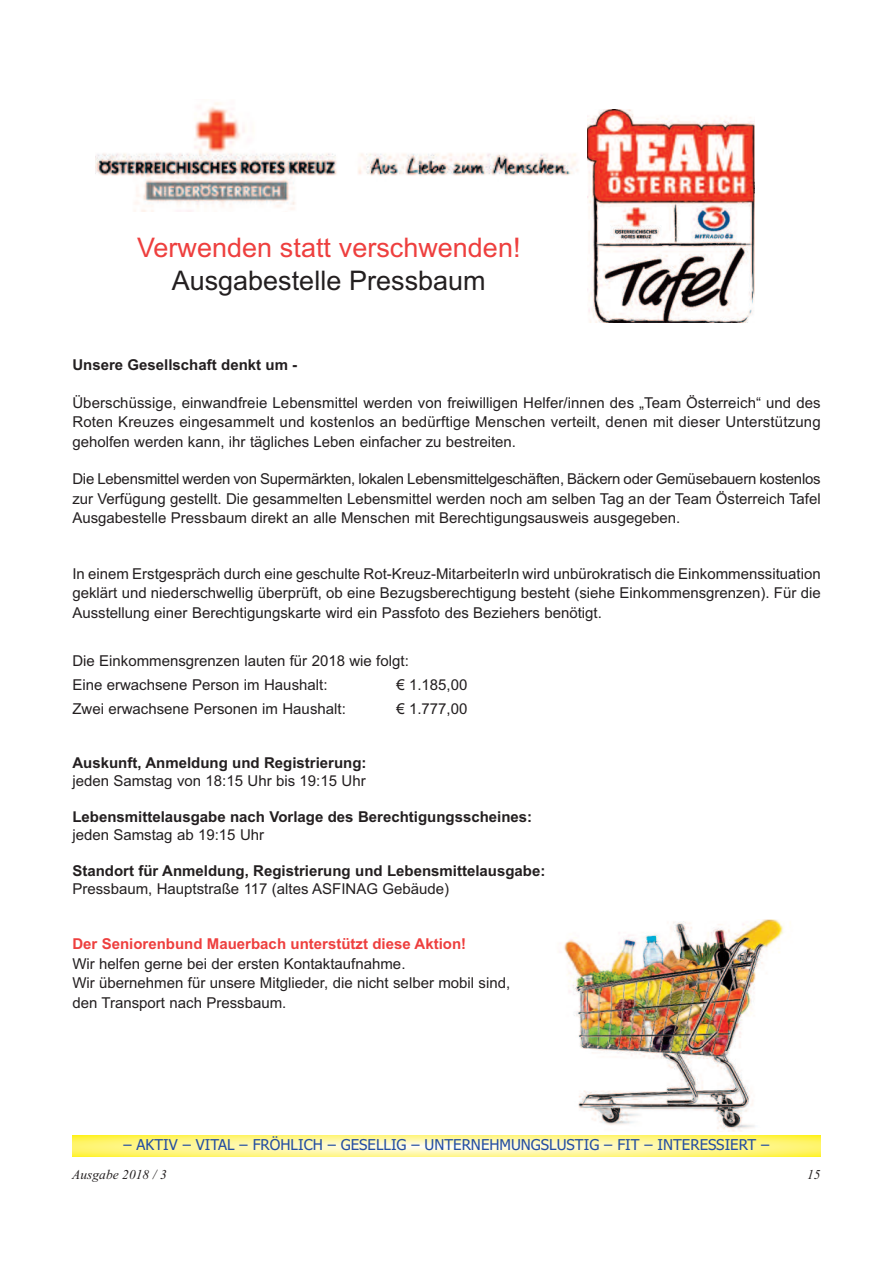
<style>
.page{position:relative;width:893px;height:1263px;background:#fff}
.page>*{position:absolute;margin:0;border:0;box-sizing:border-box;transform-origin:0 0}
.t1{font:27px "Arial";color:#ee3f3e}
.t2{font:27px "Arial";color:#231f20}
.t3{font:15px/19.5px "Arial";color:#231f20;text-align:justify}
.t4{font:700 15px "Arial";color:#231f20}
.t5{font:15px "Tahoma";color:#244ea1}
.t6{font:700 15px "Arial";color:#ee3f3e}
.t7{font:italic 13.5px "Times New Roman";color:#231f20}
</style>
<div class="page">
<svg style="left:72px;top:1135px;width:749px;height:22px;background:#fff693"></svg>
<img style="left:587px;top:109px;width:168px;height:214px">
<img style="left:564px;top:919px;width:220px;height:212px">
<img style="left:96px;top:102px;width:482px;height:110px">
<h1 class="t1" style="left:137px;top:232px;width:385px">Verwenden statt verschwenden!</h1>
<h1 class="t2" style="left:172px;top:265px;width:316px">Ausgabestelle Pressbaum</h1>
<p class="t4" style="left:72px;top:356px;width:227px">Unsere Gesellschaft denkt um -</p>
<p class="t3" style="left:72px;top:393px;width:750px">Überschüssige, einwandfreie Lebensmittel werden von freiwilligen Helfer/innen des „Team Österreich“ und des Roten Kreuzes eingesammelt und kostenlos an bedürftige Menschen verteilt, denen mit dieser Unterstützung geholfen werden kann, ihr tägliches Leben einfacher zu bestreiten.</p>
<p class="t3" style="left:72px;top:469px;width:750px">Die Lebensmittel werden von Supermärkten, lokalen Lebensmittelgeschäften, Bäckern oder Gemüsebauern kostenlos zur Verfügung gestellt. Die gesammelten Lebensmittel werden noch am selben Tag an der Team Österreich Tafel Ausgabestelle Pressbaum direkt an alle Menschen mit Berechtigungsausweis ausgegeben.</p>
<p class="t3" style="left:72px;top:564px;width:750px">In einem Erstgespräch durch eine geschulte Rot-Kreuz-MitarbeiterIn wird unbürokratisch die Einkommenssituation geklärt und niederschwellig überprüft, ob eine Bezugsberechtigung besteht (siehe Einkommensgrenzen). Für die Ausstellung einer Berechtigungskarte wird ein Passfoto des Beziehers benötigt.</p>
<p class="t3" style="left:72px;top:649px;width:338px;line-height:24px">Die Einkommensgrenzen lauten für 2018 wie folgt:<br>Eine erwachsene Person im Haushalt:</p>
<p class="t3" style="left:396px;top:675px;width:73px">€ 1.185,00</p>
<p class="t3" style="left:72px;top:699px;width:275px">Zwei erwachsene Personen im Haushalt:</p>
<p class="t3" style="left:396px;top:699px;width:73px">€ 1.777,00</p>
<p class="t4" style="left:72px;top:754px;width:296px">Auskunft, Anmeldung und Registrierung:</p>
<p class="t3" style="left:72px;top:771px;width:295px">jeden Samstag von 18:15 Uhr bis 19:15 Uhr</p>
<p class="t4" style="left:72px;top:808px;width:461px">Lebensmittelausgabe nach Vorlage des Berechtigungsscheines:</p>
<p class="t3" style="left:72px;top:825px;width:193px">jeden Samstag ab 19:15 Uhr</p>
<p class="t4" style="left:72px;top:862px;width:475px">Standort für Anmeldung, Registrierung und Lebensmittelausgabe:</p>
<p class="t3" style="left:72px;top:879px;width:378px">Pressbaum, Hauptstraße 117 (altes ASFINAG Gebäude)</p>
<p class="t6" style="left:72px;top:935px;width:395px">Der Seniorenbund Mauerbach unterstützt diese Aktion!</p>
<p class="t3" style="left:72px;top:954px;width:439px;text-align:left">Wir helfen gerne bei der ersten Kontaktaufnahme.<br>Wir übernehmen für unsere Mitglieder, die nicht selber mobil sind, den Transport nach Pressbaum.</p>
<p class="t5" style="left:124px;top:1136px;width:647px">– AKTIV – VITAL – FRÖHLICH – GESELLIG – UNTERNEHMUNGSLUSTIG – FIT – INTERESSIERT –</p>
<p class="t7" style="left:72px;top:1166px;width:96px">Ausgabe 2018 / 3</p>
<p class="t7" style="left:807px;top:1166px;width:15px">15</p>
</div>
